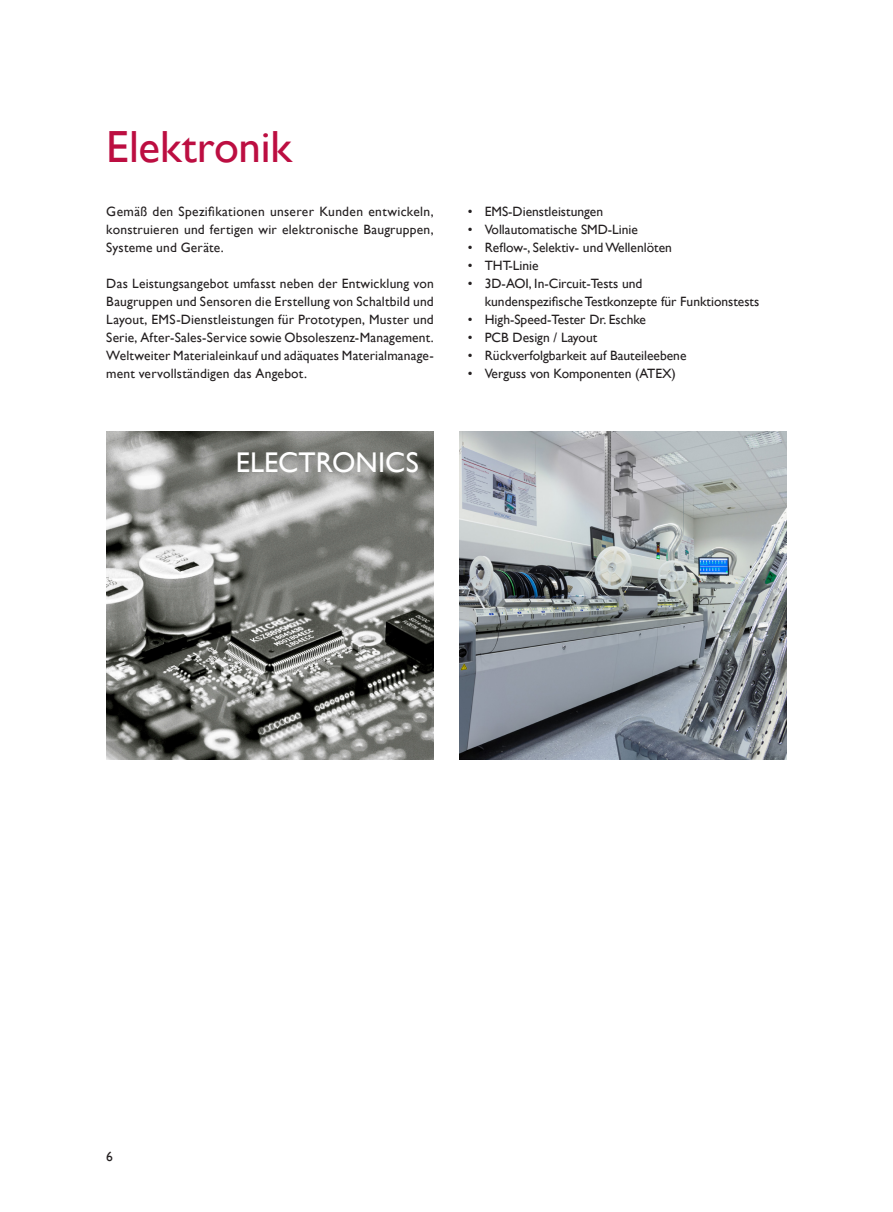
<style>
.page{position:relative;width:893px;height:1212px;background:#fff}
.page>*{position:absolute;margin:0;border:0;box-sizing:border-box;transform-origin:0 0}
.Überschrift_1{font:45px "Gill Sans";letter-spacing:-.005em;color:#bc0e41}
.Bildtitel{font:28.5px "Gill Sans";color:#fff}
.Fließtext{font:13.5px/18px "Gill Sans";color:#231f20;text-align:justify}
</style>
<div class="page">
<img style="left:459px;top:432px;width:328px;height:327px">
<img style="left:106px;top:432px;width:328px;height:327px">
<p class="Überschrift_1" style="left:106px;top:120px;width:187px">Elektronik</p>
<p class="Fließtext" style="left:106px;top:202px;width:329px">Gemäß den Spezifikationen unserer Kunden entwickeln, konstruieren und fertigen wir elektronische Baugruppen, Systeme und Geräte.</p>
<p class="Fließtext" style="left:106px;top:274px;width:329px">Das Leistungsangebot umfasst neben der Entwicklung von Baugruppen und Sensoren die Erstellung von Schaltbild und Layout, EMS-Dienstleistungen für Prototypen, Muster und Serie, After-Sales-Service sowie Obsoleszenz-Management.<br>Weltweiter Materialeinkauf und adäquates Materialmanage&shy;ment vervollständigen das Angebot.</p>
<p class="Bildtitel" style="left:236px;top:446px;width:185px">ELECTRONICS</p>
<p class="Fließtext" style="left:468px;top:202px;width:137px">• EMS-Dienstleistungen</p>
<p class="Fließtext" style="left:468px;top:220px;width:172px">• Vollautomatische SMD-Linie</p>
<p class="Fließtext" style="left:468px;top:238px;width:206px">• Reflow-, Selektiv- und Wellenlöten</p>
<p class="Fließtext" style="left:468px;top:256px;width:72px">• THT-Linie</p>
<p class="Fließtext" style="left:485px;top:274px;width:276px;text-indent:-17px">• 3D-AOI, In-Circuit-Tests und<br>kundenspezifische Testkonzepte für Funktionstests</p>
<p class="Fließtext" style="left:468px;top:310px;width:180px">• High-Speed-Tester Dr. Eschke</p>
<p class="Fließtext" style="left:468px;top:328px;width:131px">• PCB Design / Layout</p>
<p class="Fließtext" style="left:468px;top:346px;width:220px">• Rückverfolgbarkeit auf Bauteileebene</p>
<p class="Fließtext" style="left:468px;top:364px;width:210px">• Verguss von Komponenten (ATEX)</p>
<p class="Fließtext" style="left:106px;top:1147px;width:8px">6</p>
</div>
